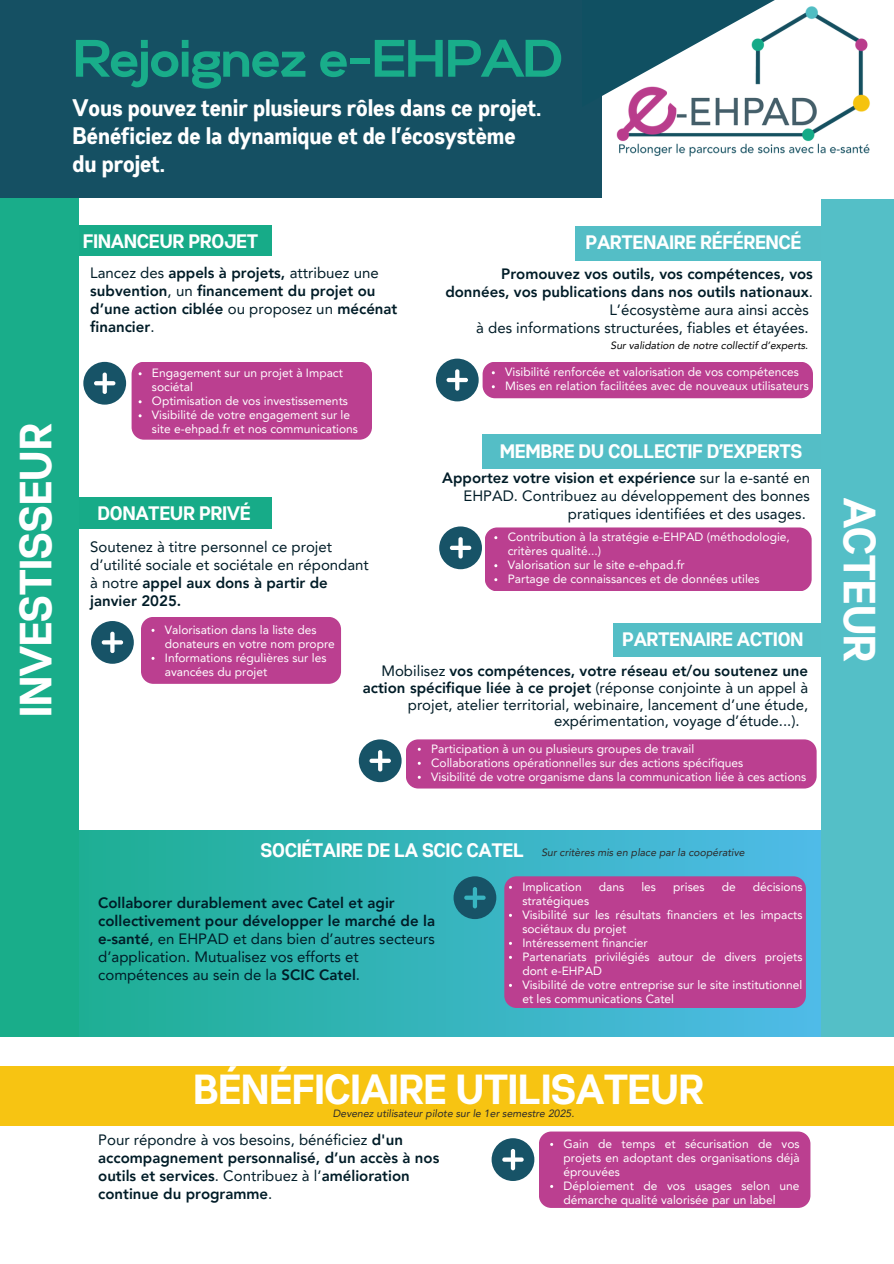
<style>
.page{position:relative;width:894px;height:1264px;background:#fff}
.page>*{position:absolute;margin:0;border:0;box-sizing:border-box;transform-origin:0 0}
.t1{font:700 52.5px "Gabriel Sans";letter-spacing:-.02em;color:#19ad8a}
.t2{font:700 45px "Gabriel Sans Cond";color:#fff}
.t3{font:700 42px "Gabriel Sans Cond";color:#fff}
.t4{font:700 24px/28.2px "Gabriel Sans Cond";color:#fff}
.t5{font:700 19.5px "Gabriel Sans Cond";color:#fff}
.t6{font:800 15px/18px "Avenir LT Pro";color:#001c27}
.t7{font:15px/18px "Avenir LT Pro";color:#001c27}
.t8{font:12px/14px "Avenir LT Pro";color:#fff}
.t9{font:italic 10.5px "Avenir LT Pro";color:#2b2a2a}
.t10{font:italic 10.5px "Avenir LT Pro";color:#000}
.s1{font-weight:400}
.s2{font-weight:800}
</style>
<div class="page">
<div style="left:0;top:225px;width:272px;height:31px;background:#17ab88"></div>
<div style="left:0;top:497px;width:272px;height:31px;background:#17ab88"></div>
<svg style="left:79px;top:830px;width:742px;height:206px;background:#31b3b5"></svg>
<div style="left:0;top:0;width:79px;height:1036px;background:#19ad8a"></div>
<div style="left:575px;top:226px;width:318px;height:35px;background:#54bec6"></div>
<div style="left:612px;top:623px;width:281px;height:34px;background:#54bec6"></div>
<div style="left:482px;top:434px;width:382px;height:35px;background:#54bec6"></div>
<div style="left:821px;top:18px;width:72px;height:1018px;background:#54bfc7"></div>
<div style="left:0;top:0;width:893px;height:198px;background:#155063"></div>
<div style="left:141px;top:617px;width:200px;height:67px;background:#bb3f90;border-radius:12px"></div>
<div style="left:406px;top:739px;width:410px;height:49px;background:#bb3f90;border-radius:12px"></div>
<svg style="left:359px;top:739px;width:42px;height:43px"></svg>
<svg style="left:453px;top:876px;width:43px;height:43px;background:#217182"></svg>
<div style="left:482px;top:362px;width:330px;height:36px;background:#bb3f90;border-radius:12px"></div>
<svg style="left:436px;top:358px;width:42px;height:43px"></svg>
<svg style="left:91px;top:621px;width:43px;height:42px"></svg>
<div style="left:131px;top:362px;width:241px;height:77px;background:#bb3f90;border-radius:12px"></div>
<svg style="left:83px;top:362px;width:43px;height:42px"></svg>
<div style="left:602px;top:0;width:291px;height:198px;background:#fff"></div>
<svg style="left:602px;top:0;width:10px;height:96px"></svg>
<div style="left:504px;top:876px;width:301px;height:132px;background:#bb3f90;border-radius:12px"></div>
<div style="left:484px;top:527px;width:327px;height:64px;background:#bb3f90;border-radius:12px"></div>
<svg style="left:439px;top:526px;width:43px;height:43px"></svg>
<img style="left:612px;top:0;width:258px;height:157px">
<div style="left:0;top:1066px;width:893px;height:59px;background:#f7c412"></div>
<div style="left:538px;top:1131px;width:272px;height:76px;background:#bb3f90;border-radius:12px"></div>
<svg style="left:491px;top:1138px;width:43px;height:42px"></svg>
<p class="t1" style="left:73px;top:35px;width:491px">Rejoignez e-EHPAD</p>
<h4 class="t4" style="left:73px;top:95px;width:469px">Vous pouvez tenir plusieurs rôles dans ce projet.<br>Bénéficiez de la dynamique et de l’écosystème du projet.</h4>
<h2 class="t2" style="left:16px;top:716px;width:295px;rotate:-90deg">INVESTISSEUR</h2>
<p class="t5" style="left:83px;top:233px;width:176px">FINANCEUR PROJET</p>
<h4 class="t5" style="left:586px;top:234px;width:217px">PARTENAIRE RÉFÉRENCÉ</h4>
<p class="t6" style="left:90px;top:265px;width:308px"><span class="s1">Lancez des</span> appels à projets, <span class="s1">attribuez une </span>subvention<span class="s1">, un</span> financement du projet ou d’une action ciblée <span class="s1">ou proposez un</span> mécénat financier<span class="s1">.</span></p>
<p class="t8" style="left:152px;top:367px;width:192px">Engagement sur un projet à Impact sociétal</p>
<h4 class="t8" style="left:152px;top:395px;width:197px">Optimisation de vos investissements</h4>
<h5 class="t8" style="left:152px;top:409px;width:207px">Visibilité de votre engagement sur le site e-ehpad.fr et nos communications</h5>
<h2 class="t5" style="left:98px;top:504px;width:154px">DONATEUR PRIVÉ</h2>
<h5 class="t7" style="left:90px;top:539px;width:280px">Soutenez à titre personnel ce projet d’utilité sociale et sociétale en répondant à notre <span class="s2">appel aux dons à partir de janvier 2025.</span></h5>
<h4 class="t6" style="left:445px;top:266px;width:369px;text-align:right">Promouvez vos outils, vos compétences, vos données, vos publications dans nos outils nationaux<span class="s1">.<br>L’écosystème aura ainsi accès<br>à des informations structurées, fiables et étayées.</span></h4>
<h5 class="t10" style="left:610px;top:341px;width:199px">Sur validation de notre collectif d’experts.</h5>
<p class="t8" style="left:505px;top:366px;width:295px">Visibilité renforcée et valorisation de vos compétences</p>
<p class="t8" style="left:505px;top:380px;width:305px">Mises en relation facilitées avec de nouveaux utilisateurs</p>
<p class="t5" style="left:500px;top:442px;width:303px">MEMBRE DU COLLECTIF D’EXPERTS</p>
<h5 class="t7" style="left:442px;top:469px;width:369px;text-align:right"><span class="s2">Apportez votre vision et expérience</span> sur la e-santé en<br>EHPAD. Contribuez au développement des bonnes pratiques identifiées et des usages.</h5>
<p class="t8" style="left:507px;top:531px;width:283px">Contribution à la stratégie e-EHPAD (méthodologie, critères qualité...)</p>
<p class="t8" style="left:507px;top:559px;width:178px">Valorisation sur le site e-ehpad.fr</p>
<p class="t8" style="left:507px;top:573px;width:253px">Partage de connaissances et de données utiles</p>
<p class="t8" style="left:165px;top:623px;width:171px">Valorisation dans la liste des donateurs en votre nom propre</p>
<p class="t8" style="left:165px;top:651px;width:163px">Informations régulières sur les avancées du projet</p>
<p class="t5" style="left:622px;top:631px;width:182px">PARTENAIRE ACTION</p>
<h4 class="t6" style="left:381px;top:663px;width:428px"><span class="s1">Mobilisez</span> vos compétences, votre réseau et/ou soutenez une</h4>
<h4 class="t6" style="left:363px;top:680px;width:447px">action spécifique liée à ce projet <span class="s1">(réponse conjointe à un appel à</span></h4>
<h4 class="t7" style="left:408px;top:696px;width:401px">projet, atelier territorial, webinaire, lancement d’une étude,</h4>
<h4 class="t7" style="left:554px;top:713px;width:247px">expérimentation, voyage d’étude...).</h4>
<h5 class="t8" style="left:431px;top:742px;width:265px">Participation à un ou plusieurs groupes de travail</h5>
<p class="t8" style="left:431px;top:756px;width:313px">Collaborations opérationnelles sur des actions spécifiques</p>
<p class="t8" style="left:431px;top:770px;width:376px">Visibilité de votre organisme dans la communication liée à ces actions</p>
<h4 class="t5" style="left:261px;top:841px;width:264px">SOCIÉTAIRE DE LA SCIC CATEL</h4>
<p class="t9" style="left:541px;top:847px;width:205px">Sur critères mis en place par la coopérative</p>
<p class="t6" style="left:98px;top:895px;width:338px">Collaborer durablement avec Catel et agir collectivement pour développer le marché de la e-santé<span class="s1">, en EHPAD et dans bien d’autres secteurs d’application. Mutualisez vos efforts et compétences au sein de la</span> SCIC Catel<span class="s1">.</span></p>
<p class="t8" style="left:522px;top:880px;width:61px">Implication</p>
<p class="t8" style="left:598px;top:880px;width:27px">dans</p>
<p class="t8" style="left:641px;top:880px;width:16px">les</p>
<p class="t8" style="left:673px;top:880px;width:33px">prises</p>
<p class="t8" style="left:721px;top:880px;width:16px">de</p>
<p class="t8" style="left:752px;top:880px;width:51px">décisions</p>
<p class="t8" style="left:522px;top:894px;width:68px">stratégiques</p>
<p class="t8" style="left:522px;top:908px;width:281px">Visibilité sur les résultats financiers et les impacts sociétaux du projet</p>
<h5 class="t8" style="left:522px;top:936px;width:127px">Intéressement financier</h5>
<p class="t8" style="left:522px;top:950px;width:281px">Partenariats privilégiés autour de divers projets dont e-EHPAD</p>
<p class="t8" style="left:522px;top:978px;width:281px">Visibilité de votre entreprise sur le site institutionnel et les communications Catel</p>
<p class="t3" style="left:194px;top:1071px;width:512px">BÉNÉFICIAIRE UTILISATEUR</p>
<p class="t6" style="left:98px;top:1132px;width:342px"><span class="s1">Pour répondre à vos besoins, bénéficiez</span> d'un accompagnement personnalisé, d’un accès à nos outils et services<span class="s1">. Contribuez à l’</span>amélioration continue du programme<span class="s1">.</span></p>
<p class="t8" style="left:563px;top:1137px;width:237px;text-align:justify">Gain de temps et sécurisation de vos projets en adoptant des organisations déjà éprouvées</p>
<p class="t9" style="left:332px;top:1109px;width:243px">Devenez utilisateur pilote sur le 1er semestre 2025.</p>
<p class="t8" style="left:563px;top:1179px;width:237px">Déploiement de vos usages selon une démarche qualité valorisée par un label</p>
<h3 class="t2" style="left:879px;top:498px;width:166px;rotate:90deg">ACTEUR</h3>
</div>
